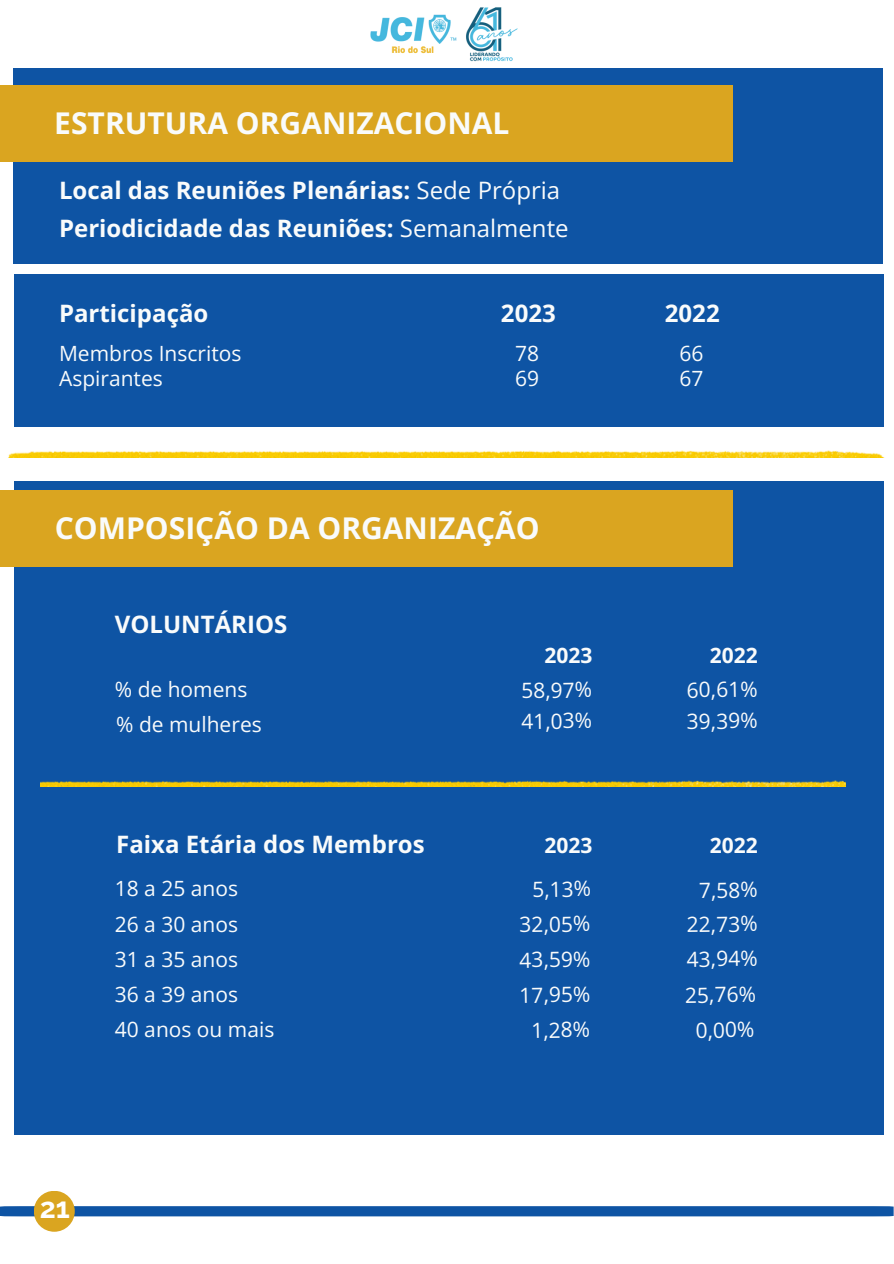
<style>
.page{position:relative;width:894px;height:1264px;background:#fff}
.page>*{position:absolute;margin:0;border:0;box-sizing:border-box;transform-origin:0 0}
.t1{font:700 30px "Open Sans";color:#f9fbfb}
.t2{font:700 28.5px "Raleway";color:#fff}
.t3{font:700 24px "Open Sans";color:#f9fbfb}
.t4{font:21px "Open Sans";color:#f9fbfb}
.t5{font:700 21px "Open Sans";color:#f9fbfb}
.s1{font-weight:400}
</style>
<div class="page">
<div style="left:14px;top:68px;width:868px;height:195px;background:#0e54a4"></div>
<div style="left:0;top:86px;width:732px;height:76px;background:#daa520"></div>
<div style="left:14px;top:274px;width:869px;height:152px;background:#0e54a4"></div>
<img style="left:370px;top:7px;width:148px;height:55px">
<img style="left:8px;top:451px;width:875px;height:6px">
<div style="left:14px;top:481px;width:869px;height:653px;background:#0e54a4"></div>
<div style="left:0;top:490px;width:732px;height:76px;background:#daa520"></div>
<img style="left:40px;top:780px;width:805px;height:6px">
<svg style="left:0;top:1206px;width:893px;height:10px;background:#1256a5"></svg>
<div style="left:34px;top:1190px;width:41px;height:41px;background:#daa520;border-radius:50%"></div>
<h1 class="t1" style="left:54px;top:102px;width:456px">ESTRUTURA ORGANIZACIONAL</h1>
<h3 class="t3" style="left:59px;top:173px;width:502px">Local das Reuniões Plenárias: <span class="s1">Sede Própria</span></h3>
<p class="t3" style="left:59px;top:211px;width:511px">Periodicidade das Reuniões: <span class="s1">Semanalmente</span></p>
<p class="t3" style="left:59px;top:296px;width:151px">Participação</p>
<h3 class="t3" style="left:501px;top:296px;width:56px">2023</h3>
<p class="t3" style="left:664px;top:296px;width:56px">2022</p>
<p class="t4" style="left:59px;top:339px;width:184px">Membros Inscritos</p>
<h3 class="t4" style="left:59px;top:364px;width:105px">Aspirantes</h3>
<p class="t4" style="left:515px;top:339px;width:25px">78</p>
<p class="t4" style="left:679px;top:339px;width:25px">66</p>
<p class="t4" style="left:515px;top:364px;width:25px">69</p>
<h2 class="t4" style="left:679px;top:364px;width:25px">67</h2>
<p class="t1" style="left:55px;top:507px;width:486px">COMPOSIÇÃO DA ORGANIZAÇÃO</p>
<p class="t3" style="left:115px;top:607px;width:174px">VOLUNTÁRIOS</p>
<h5 class="t4" style="left:115px;top:674px;width:134px">% de homens</h5>
<h5 class="t4" style="left:116px;top:709px;width:147px">% de mulheres</h5>
<h5 class="t3" style="left:116px;top:826px;width:310px">Faixa Etária dos Membros</h5>
<h5 class="t4" style="left:115px;top:874px;width:125px">18 a 25 anos</h5>
<p class="t4" style="left:115px;top:909px;width:125px">26 a 30 anos</p>
<p class="t4" style="left:115px;top:944px;width:125px">31 a 35 anos</p>
<p class="t4" style="left:115px;top:979px;width:125px">36 a 39 anos</p>
<p class="t4" style="left:115px;top:1014px;width:161px">40 anos ou mais</p>
<p class="t2" style="left:40px;top:1191px;width:32px">21</p>
<p class="t5" style="left:544px;top:641px;width:49px">2023</p>
<p class="t5" style="left:709px;top:641px;width:49px">2022</p>
<p class="t4" style="left:521px;top:676px;width:72px;rotate:-1deg">58,97%</p>
<p class="t4" style="left:686px;top:675px;width:72px;rotate:-1deg">60,61%</p>
<p class="t4" style="left:521px;top:706px;width:72px;rotate:-1deg">41,03%</p>
<h3 class="t4" style="left:686px;top:706px;width:72px;rotate:-1deg">39,39%</h3>
<p class="t5" style="left:544px;top:830px;width:49px">2023</p>
<p class="t5" style="left:709px;top:830px;width:49px">2022</p>
<p class="t4" style="left:532px;top:874px;width:60px;rotate:-1deg">5,13%</p>
<p class="t4" style="left:698px;top:875px;width:60px;rotate:-1deg">7,58%</p>
<p class="t4" style="left:519px;top:909px;width:72px;rotate:-1deg">32,05%</p>
<p class="t4" style="left:686px;top:909px;width:72px;rotate:-1deg">22,73%</p>
<p class="t4" style="left:519px;top:945px;width:72px;rotate:-1deg">43,59%</p>
<p class="t4" style="left:519px;top:980px;width:72px;rotate:-1deg">17,95%</p>
<p class="t4" style="left:531px;top:1015px;width:60px;rotate:-1deg">1,28%</p>
<p class="t4" style="left:686px;top:944px;width:72px;rotate:-1deg">43,94%</p>
<p class="t4" style="left:684px;top:980px;width:72px;rotate:-1deg">25,76%</p>
<h1 class="t4" style="left:695px;top:1015px;width:60px;rotate:-1deg">0,00%</h1>
</div>
